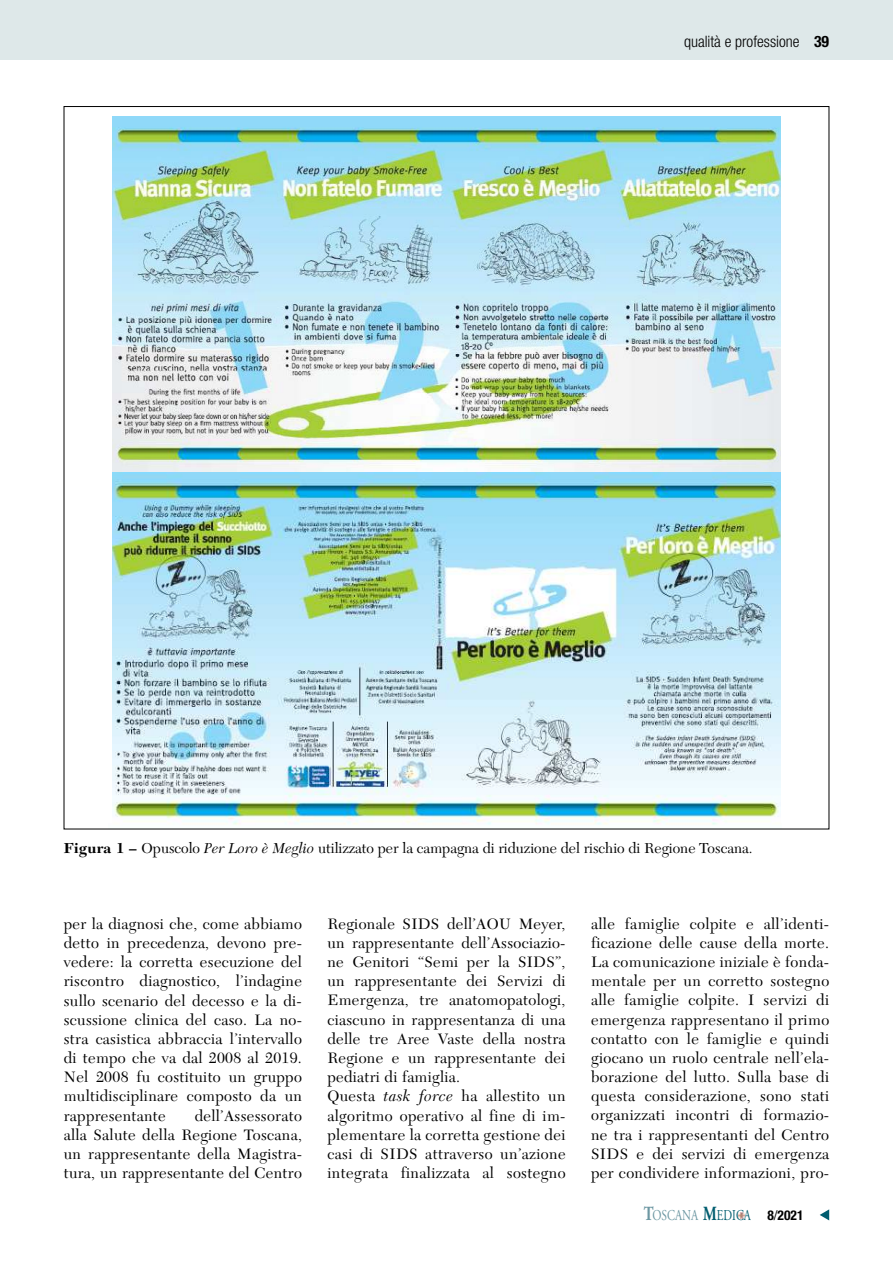
<style>
.page{position:relative;width:893px;height:1263px;background:#fff}
.page>*{position:absolute;margin:0;border:0;box-sizing:border-box;transform-origin:0 0}
.t1{font:15.75px/19.2px "New Caledonia LT Std";letter-spacing:.02em;color:#000;text-align:justify}
.t2{font:300 condensed 15.75px "Helvetica Neue LT Std";color:#000}
.t3{font:15px "New Caledonia LT Std";color:#000}
.t4{font:15px "Adobe Garamond Pro";color:#6c97a2;scale:.76 1}
.s1{font-weight:700}
.s2{font-style:italic}
.s3{font-weight:700;font-size:20.1px}
.s4{font-weight:700;font-size:20.1px;color:#005d6f}
.s5{color:#005d6f}
.s6{font-family:"Helvetica Neue LT Std";font-weight:700;font-stretch:condensed;font-size:13.5px;color:#000}
.s7{font-family:"Helvetica Neue LT Std";font-stretch:condensed;font-size:13.5px;color:#000}
</style>
<div class="page">
<svg style="left:738px;top:1212px;width:6px;height:6px"></svg>
<svg style="left:820px;top:1209px;width:9px;height:11px"></svg>
<div style="left:0;top:0;width:893px;height:60px;background:#dee8e9"></div>
<img style="left:112px;top:117px;width:669px;height:356px">
<img style="left:112px;top:473px;width:669px;height:352px">
<p class="t2" style="left:684px;top:32px;width:117px">qualità e prof sio e</p>
<p class="t2" style="left:752px;top:32px;width:79px">testatina <span class="s1">39</span></p>
<p class="t3" style="left:64px;top:839px;width:690px"><span class="s1">Figura 1 –</span> Opuscolo <span class="s2">Per Loro è Meglio</span> utilizzato per la campagna di riduzione del rischio di Regione Toscana.</p>
<p class="t1" style="left:64px;top:914px;width:240px">per la diagnosi che, come abbiamo detto in precedenza, devono pre&shy;vedere: la corretta esecuzione del riscontro diagnostico, l’indagine sullo scenario del decesso e la di&shy;scussione clinica del caso. La no&shy;stra casistica abbraccia l’intervallo di tempo che va dal 2008 al 2019.<br>Nel 2008 fu costituito un gruppo multidisciplinare composto da un rappresentante</p>
<p class="t1" style="left:64px;top:1106px;width:240px;text-indent:131px">dell’Assessorato alla Salute della Regione Toscana, un rappresentante della Magistra&shy;tura, un rappresentante del Centro</p>
<p class="t1" style="left:327px;top:914px;width:240px;text-align:left">Regionale SIDS dell’AOU Meyer, un rappresentante dell’Associazio&shy;ne Genitori “Semi per la SIDS”, un rappresentante dei Servizi di Emergenza, tre anatomopatologi, ciascuno in rappresentanza di una delle tre Aree Vaste della nostra Regione e un rappresentante dei pediatri di famiglia.<br>Questa <span class="s2">task force</span> ha allestito un algoritmo operativo al fine di im&shy;plementare la corretta gestione dei casi di SIDS attraverso un’azione integrata finalizzata al sostegno</p>
<p class="t1" style="left:591px;top:914px;width:240px">alle famiglie colpite e all’identi&shy;ficazione delle cause della morte.<br>La comunicazione iniziale è fonda&shy;mentale per un corretto sostegno alle famiglie colpite. I servizi di emergenza rappresentano il primo contatto con le famiglie e quindi giocano un ruolo centrale nell’ela&shy;borazione del lutto. Sulla base di questa considerazione, sono stati organizzati incontri di formazio&shy;ne tra i rappresentanti del Centro SIDS e dei servizi di emergenza per condividere informazioni, pro-</p>
<p class="t4" style="left:644px;top:1206px;width:212px"><span class="s3">T</span>OSCANA <span class="s4">M</span><span class="s5">EDICA</span> <span class="s6">8</span><span class="s7">/</span><span class="s6">2021</span></p>
</div>
